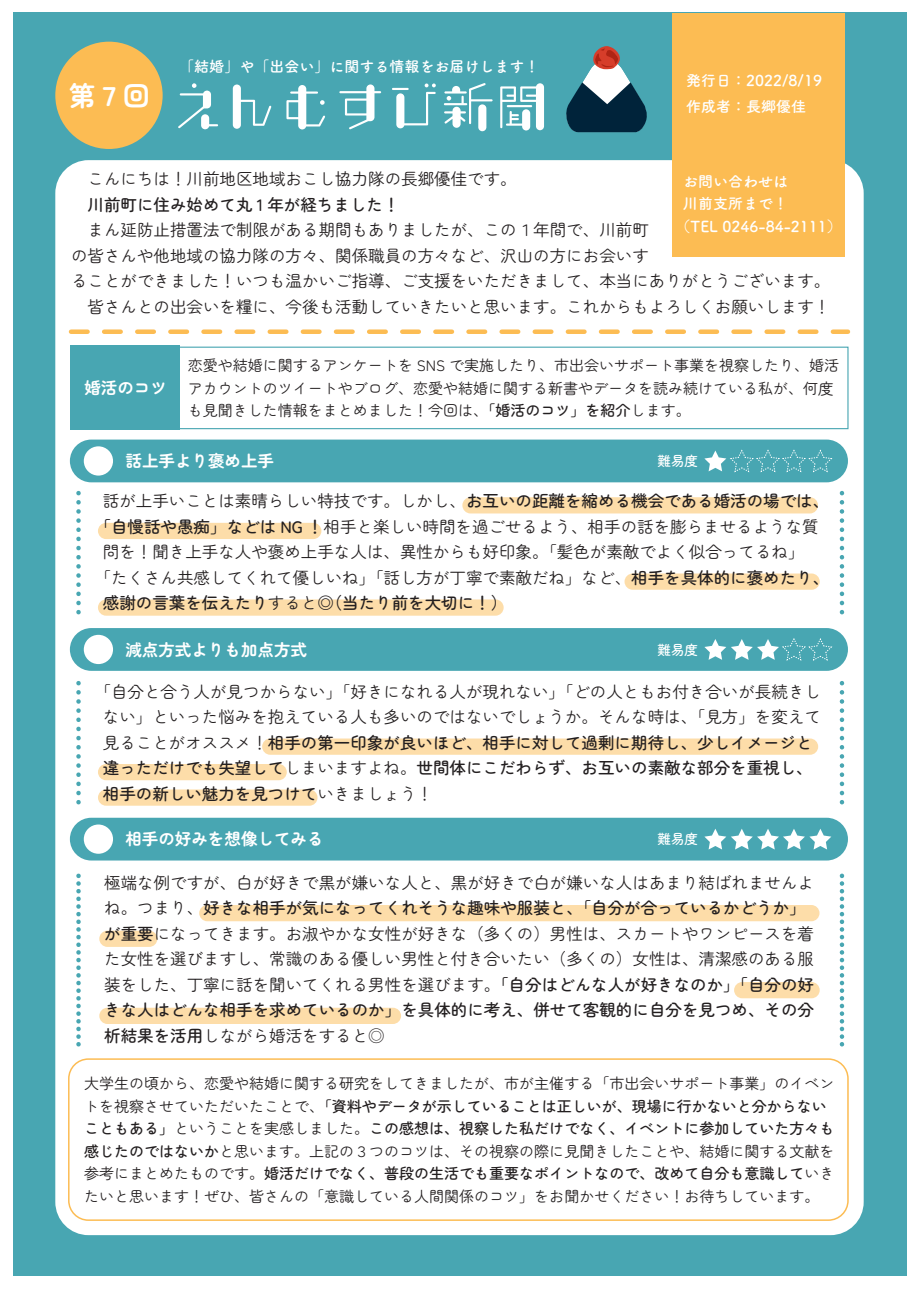
<style>
.page{position:relative;width:919px;height:1289px;background:#fff}
.page>*{position:absolute;margin:0;border:0;box-sizing:border-box;transform-origin:0 0}
.t1{font:54px "AB pochi";color:#fff}
.t2{font:16.5px/25.5px "Zen Maru Gothic";color:#231f20}
.t3{font:500 16.5px "Zen Maru Gothic";color:#231f20}
.t4{font:700 16.5px "Zen Maru Gothic";color:#fff}
.t5{font:15px/22.5px "Zen Maru Gothic";color:#231f20}
.t6{font:15px/26.2px "Tsuku A Rd Gothic Std B";color:#fff}
.t7{font:500 13.5px "Zen Maru Gothic";color:#fff}
.s1{font-weight:500}
.s2{font-weight:400}
.s3{font-family:"Koz Go Pr 6 N"}
</style>
<div class="page">
<div style="left:13px;top:13px;width:893px;height:1263px;background:#48a6b2"></div>
<div style="left:55px;top:160px;width:808px;height:1075px;background:#fff;border-radius:33px"></div>
<div style="left:672px;top:13px;width:172px;height:243px;background:#fcbc53"></div>
<div style="left:55px;top:42px;width:108px;height:107px;background:#fcbc53;border-radius:50%"></div>
<svg style="left:71px;top:329px;width:776px;height:5px"></svg>
<div style="left:70px;top:346px;width:109px;height:84px;background:#48a6b2"></div>
<div style="left:179px;top:346px;width:669px;height:83px;border:1px solid #48a6b2"></div>
<svg style="left:566px;top:46px;width:81px;height:87px"></svg>
<div style="left:70px;top:439px;width:777px;height:43px;background:#48a6b2;border-radius:21px"></div>
<div style="left:84px;top:446px;width:29px;height:29px;background:#fff;border-radius:50%"></div>
<div style="left:70px;top:628px;width:777px;height:43px;background:#48a6b2;border-radius:21px"></div>
<div style="left:84px;top:635px;width:29px;height:29px;background:#fff;border-radius:50%"></div>
<div style="left:70px;top:817px;width:777px;height:43px;background:#48a6b2;border-radius:21px"></div>
<div style="left:84px;top:824px;width:29px;height:29px;background:#fff;border-radius:50%"></div>
<svg style="left:704px;top:449px;width:128px;height:23px"></svg>
<svg style="left:704px;top:638px;width:128px;height:22px"></svg>
<svg style="left:704px;top:829px;width:127px;height:20px"></svg>
<div style="left:68px;top:1058px;width:780px;height:162px;border:2px solid #fcbc53;border-radius:20px"></div>
<div style="left:262px;top:738px;width:556px;height:16px;background:#fddda9;border-radius:8px"></div>
<div style="left:98px;top:764px;width:189px;height:16px;background:#fddda9;border-radius:8px"></div>
<div style="left:98px;top:789px;width:219px;height:16px;background:#fddda9;border-radius:8px"></div>
<div style="left:462px;top:497px;width:356px;height:16px;background:#fddda9;border-radius:8px"></div>
<div style="left:98px;top:523px;width:223px;height:16px;background:#fddda9;border-radius:8px"></div>
<div style="left:98px;top:599px;width:405px;height:16px;background:#fddda9;border-radius:8px"></div>
<div style="left:624px;top:573px;width:195px;height:16px;background:#fddda9;border-radius:8px"></div>
<div style="left:199px;top:905px;width:620px;height:16px;background:#fddda9;border-radius:8px"></div>
<div style="left:99px;top:930px;width:58px;height:16px;background:#fddda9;border-radius:8px"></div>
<div style="left:99px;top:1007px;width:302px;height:16px;background:#fddda9;border-radius:8px"></div>
<div style="left:734px;top:982px;width:85px;height:16px;background:#fddda9;border-radius:8px"></div>
<svg style="left:76px;top:493px;width:5px;height:122px"></svg>
<svg style="left:839px;top:493px;width:5px;height:122px"></svg>
<svg style="left:839px;top:683px;width:5px;height:122px"></svg>
<svg style="left:76px;top:683px;width:5px;height:122px"></svg>
<svg style="left:76px;top:875px;width:5px;height:169px"></svg>
<svg style="left:839px;top:875px;width:5px;height:169px"></svg>
<p class="t6" style="left:179px;top:52px;width:362px">「結婚」や「出会い」に関する情報をお届けします！</p>
<h1 class="t1" style="left:69px;top:80px;width:482px"><sup>第７回</sup> えんむすび新聞</h1>
<p class="t6" style="left:686px;top:66px;width:137px">発行日：2022/8/19作成者：長郷優佳</p>
<p class="t2" style="left:71px;top:166px;width:447px">　こんにちは！川前地区地域おこし協力隊の長郷優佳です。</p>
<p class="t3" style="left:87px;top:194px;width:313px">川前町に住み始めて丸 1 年が経ちました！</p>
<p class="t2" style="left:71px;top:217px;width:760px">　まん延防止措置法で制限がある期間もありましたが、この１年間で、川前町<br>の皆さんや他地域の協力隊の方々、関係職員の方々など、沢山の方にお会いす<br>ることができました！いつも温かいご指導、ご支援をいただきまして、本当にありがとうございます。　皆さんとの出会いを糧に、今後も活動していきたいと思います。これからもよろしくお願いします！</p>
<p class="t6" style="left:683px;top:167px;width:106px">お問い合わせは</p>
<p class="t6" style="left:683px;top:189px;width:106px">川前支所まで！</p>
<p class="t6" style="left:675px;top:212px;width:168px">（TEL 0246-84-2111）</p>
<p class="t5" style="left:188px;top:354px;width:653px">恋愛や結婚に関するアンケートを SNS で実施したり、市出会いサポート事業を視察したり、婚活アカウントのツイートやブログ、恋愛や結婚に関する新書やデータを読み続けている私が、何度も見聞きした情報をまとめました！今回は、<span class="s1">「婚活のコツ」を紹介</span>します。</p>
<p class="t4" style="left:125px;top:451px;width:150px">話上手より褒め上手</p>
<p class="t4" style="left:84px;top:378px;width:84px">婚活のコツ</p>
<p class="t7" style="left:657px;top:453px;width:42px">難易度</p>
<p class="t2" style="left:103px;top:488px;width:727px">話が上手いことは素晴らしい特技です。しかし、<span class="s1">お互いの距離を縮める機会である婚活の場では、</span></p>
<p class="t2" style="left:95px;top:513px;width:725px"><span class="s1">「自慢話や愚痴」などは NG ！</span>相手と楽しい時間を過ごせるよう、相手の話を膨らませるような質</p>
<p class="t2" style="left:103px;top:539px;width:703px">問を！聞き上手な人や褒め上手な人は、異性からも好印象。「髪色が素敵でよく似合ってるね」</p>
<p class="t2" style="left:95px;top:564px;width:736px">「たくさん共感してくれて優しいね」「話し方が丁寧で素敵だね」など、<span class="s1">相手を具体的に褒めたり、</span></p>
<p class="t3" style="left:103px;top:593px;width:406px">感謝の言葉を伝えたり<span class="s2">すると◎</span>（当たり前を大切に！）</p>
<p class="t4" style="left:125px;top:639px;width:183px">減点方式よりも加点方式</p>
<p class="t7" style="left:657px;top:641px;width:42px">難易度</p>
<p class="t2" style="left:103px;top:678px;width:719px;text-indent:-8px">「自分と合う人が見つからない」「好きになれる人が現れない」「どの人ともお付き合いが長続きしない」といった悩みを抱えている人も多いのではないでしょうか。そんな時は、「見方」を変えて見ることがオススメ！<span class="s1">相手の第一印象が良いほど、相手に対して過剰に期待し、少しイメージと違っただけでも失望して</span>しまいますよね。<span class="s1">世間体にこだわらず、お互いの素敵な部分を重視し、相手の新しい魅力を見つけて</span>いきましょう！</p>
<p class="t4" style="left:125px;top:829px;width:199px">相手の好みを想像してみる</p>
<p class="t7" style="left:657px;top:831px;width:42px">難易度</p>
<p class="t2" style="left:104px;top:869px;width:711px">極端な例ですが、白が好きで黒が嫌いな人と、黒が好きで白が嫌いな人はあまり結ばれませんよね。つまり、<span class="s1">好きな相手が気になってくれそうな趣味や服装と、「自分が合っているかどうか」が重要</span>になってきます。お淑やかな女性が好きな（多くの）男性は、スカートやワンピースを着た女性を選びますし、常識のある優しい男性と付き合いたい（多くの）女性は、清潔感のある服装をした、丁寧に話を聞いてくれる男性を選びます。<span class="s1">「自分はどんな人が好きなのか」「自分の好きな人はどんな相手を求めているのか」を具体的に考え、併せて客観的に自分を見つめ、その分析結果を活用</span>しながら婚活をすると<span class="s3">◎</span></p>
<p class="t5" style="left:84px;top:1072px;width:751px">大学生の頃から、恋愛や結婚に関する研究をしてきましたが、市が主催する「市出会いサポート事業」のイベントを視察させていただいたことで、<span class="s1">「資料やデータが示していることは正しいが、現場に行かないと分からないこともある」</span>ということを実感しました。<span class="s1">この感想は、視察した私だけでなく、イベントに参加していた方々も感じたのではないか</span>と思います。上記の３つのコツは、その視察の際に見聞きしたことや、結婚に関する文献を参考にまとめたものです。<span class="s1">婚活だけでなく、普段の生活でも重要なポイントなので、改めて自分も意識して</span>いきたいと思います！ぜひ、皆さんの「意識している人間関係のコツ」をお聞かせください！お待ちしています。</p>
</div>
